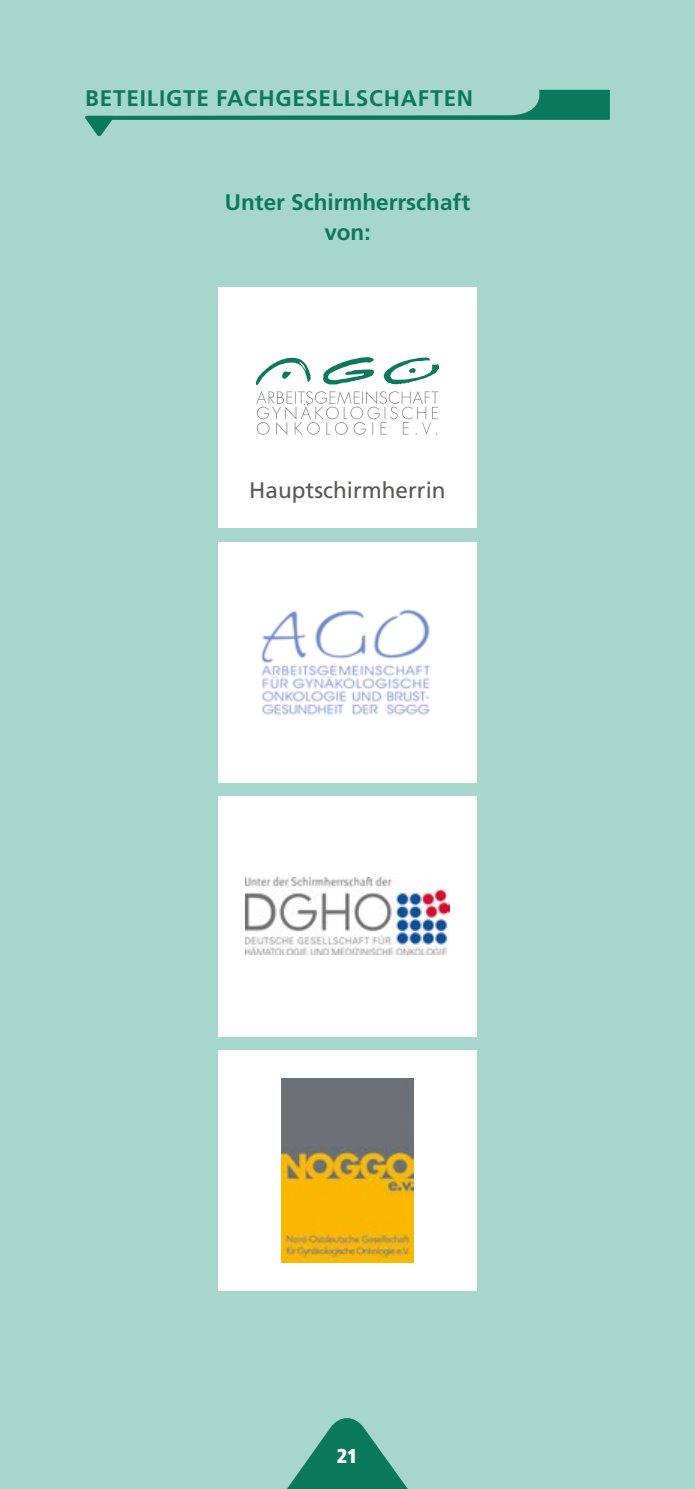
<style>
.page{position:relative;width:695px;height:1489px;background:#fff}
.page>*{position:absolute;margin:0;border:0;box-sizing:border-box;transform-origin:0 0}
.t1{font:700 22.5px "Frutiger LT";letter-spacing:.02em;color:#0a795c}
.t2{font:700 22.5px/30px "Frutiger LT";color:#0a795c;text-align:center}
.t3{font:22.5px "Frutiger LT";color:#575756}
.t4{font:900 condensed 20px "Frutiger LT";color:#fff}
</style>
<div class="page">
<div style="left:0;top:0;width:694px;height:1488px;background:#a6d6cc"></div>
<svg style="left:287px;top:1418px;width:120px;height:70px"></svg>
<div style="left:218px;top:287px;width:259px;height:240px;background:#fff"></div>
<svg style="left:255px;top:358px;width:56px;height:27px"></svg>
<svg style="left:323px;top:357px;width:51px;height:27px"></svg>
<svg style="left:383px;top:357px;width:56px;height:27px"></svg>
<svg style="left:256px;top:391px;width:182px;height:44px"></svg>
<div style="left:218px;top:542px;width:259px;height:240px;background:#fff"></div>
<img style="left:261px;top:609px;width:169px;height:106px">
<div style="left:218px;top:796px;width:259px;height:240px;background:#fff"></div>
<img style="left:245px;top:877px;width:204px;height:77px">
<div style="left:218px;top:1050px;width:259px;height:240px;background:#fff"></div>
<img style="left:282px;top:1078px;width:131px;height:184px">
<svg style="left:85px;top:90px;width:524px;height:46px"></svg>
<p class="t1" style="left:85px;top:85px;width:389px">BETEILIGTE FACHGESELLSCHAFTEN</p>
<p class="t2" style="left:225px;top:187px;width:247px">Unter Schirmherrschaft von:</p>
<p class="t3" style="left:249px;top:477px;width:198px">Hauptschirmherrin</p>
<p class="t4" style="left:337px;top:1443px;width:22px">21</p>
</div>
